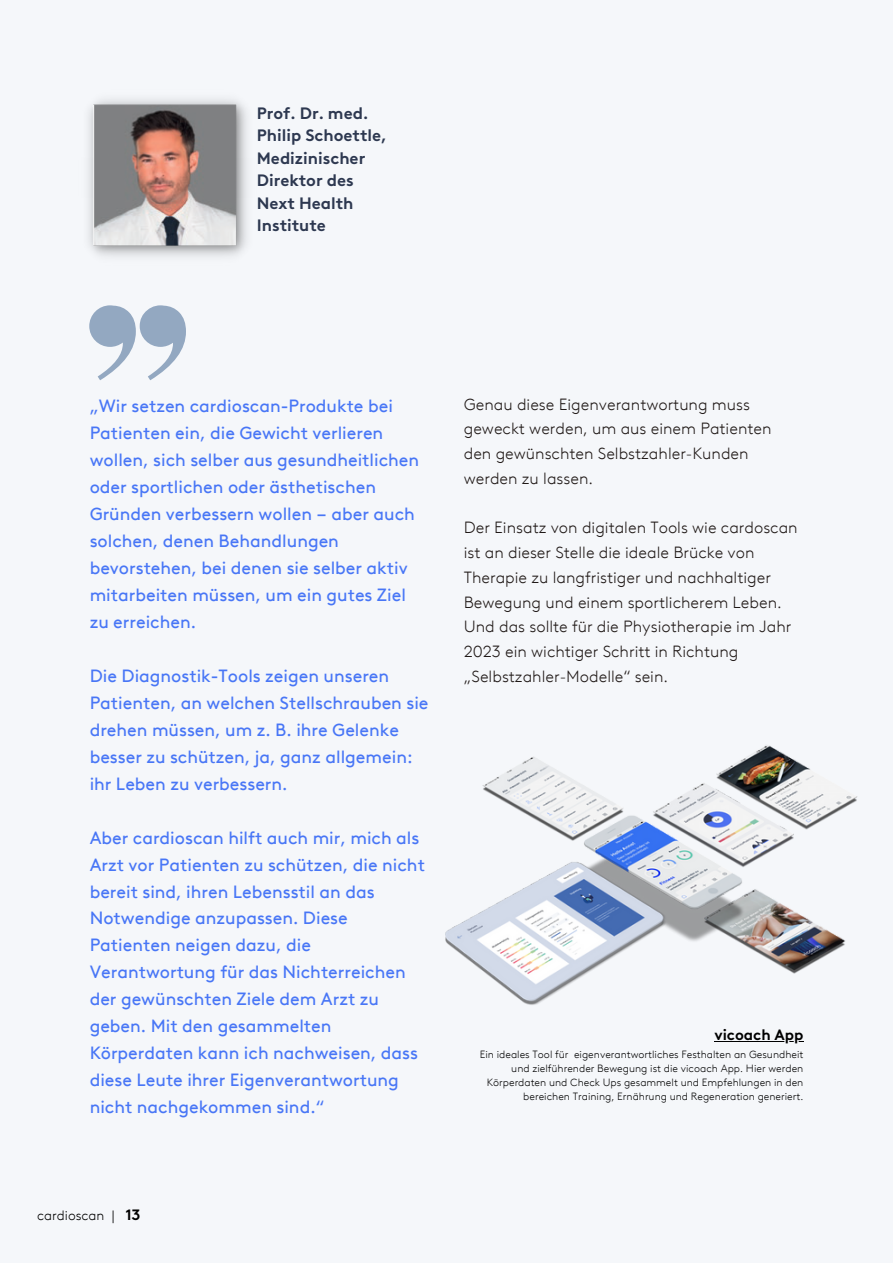
<style>
.page{position:relative;width:893px;height:1264px;background:#fff}
.page>*{position:absolute;margin:0;border:0;box-sizing:border-box;transform-origin:0 0}
.t1{font:17.7px/27px "Brown LLTT";color:#4876f6}
.t2{font:700 16.5px/22.5px "Brown LL";color:#2d3850}
.t3{font:300 16.2px/24.8px "Brown LLTT";color:#201917}
.t4{font:700 15px "Brown LL";color:#000}
.t5{font:300 13.5px "Brown LLTT";color:#000}
.t6{font:300 10.5px/14px "Brown LLTT";color:#000;text-align:right}
.s1{font-family:"Brown LL";font-weight:700;font-size:15px}
</style>
<div class="page">
<div style="left:0;top:0;width:892px;height:1262px;background:#f5f7fa"></div>
<img style="left:88px;top:99px;width:159px;height:158px">
<svg style="left:89px;top:305px;width:97px;height:75px"></svg>
<img style="left:445px;top:745px;width:413px;height:260px">
<hr style="left:714px;top:1041px;width:89px;height:1px;background:#000">
<p class="t2" style="left:257px;top:103px;width:131px">Prof. Dr. med.<br>Philip Schoettle,<br>Medizinischer<br>Direktor des<br>Next Health<br>Institute</p>
<p class="t1" style="left:90px;top:394px;width:331px">„Wir setzen cardioscan-Produkte bei Patienten ein, die Gewicht verlieren wollen, sich selber aus gesundheitlichen oder sportlichen oder ästhetischen<br>Grü nden verbessern wollen – aber auch solchen, denen Behandlungen bevorstehen, bei denen sie selber aktiv mitarbeiten müssen, um ein gutes Ziel zu erreichen.</p>
<p class="t1" style="left:90px;top:663px;width:340px">Die Diagnostik-Tools zeigen unseren Patienten, an welchen Stellschrauben sie drehen müssen, um z. B. ihre Gelenke besser zu schützen, ja, ganz allgemein: ihr Leben zu verbessern.</p>
<p class="t1" style="left:90px;top:825px;width:337px">Aber cardioscan hilft auch mir, mich als Arzt vor Patienten zu schützen, die nicht bereit sind, ihren Lebensstil an das Notwendige anzupassen. Diese Patienten neigen dazu, die Verantwortung fü r das Nichterreichen der gewü nschten Ziele dem Arzt zu geben. Mit den gesammelten Körperdaten kann ich nachweisen, dass diese Leute ihrer Eigenverantwortung nicht nachgekommen sind.“</p>
<p class="t3" style="left:464px;top:393px;width:309px">Genau diese Eigenverantwortung muss geweckt werden, um aus einem Patienten den gewünschten Selbstzahler-Kunden werden zu lassen.</p>
<p class="t3" style="left:464px;top:517px;width:335px">Der Einsatz von digitalen Tools wie cardoscan ist an dieser Stelle die ideale Brücke von Therapie zu langfristiger und nachhaltiger Bewegung und einem sportlicherem Leben.<br>Und das sollte für die Physiotherapie im Jahr 2023 ein wichtiger Schritt in Richtung „Selbstzahler-Modelle“ sein.</p>
<p class="t4" style="left:714px;top:1028px;width:91px">vicoach App</p>
<p class="t6" style="left:480px;top:1048px;width:325px">Ein ideales Tool für eigenverantwortliches Festhalten an Gesundheit und zielführender Bewegung ist die vicoach App. Hier werden Körperdaten und Check Ups gesammelt und Empfehlungen in den bereichen Training, Ernährung und Regeneration generiert.</p>
<p class="t5" style="left:37px;top:1209px;width:105px">cardioscan | <span class="s1">13</span></p>
</div>
